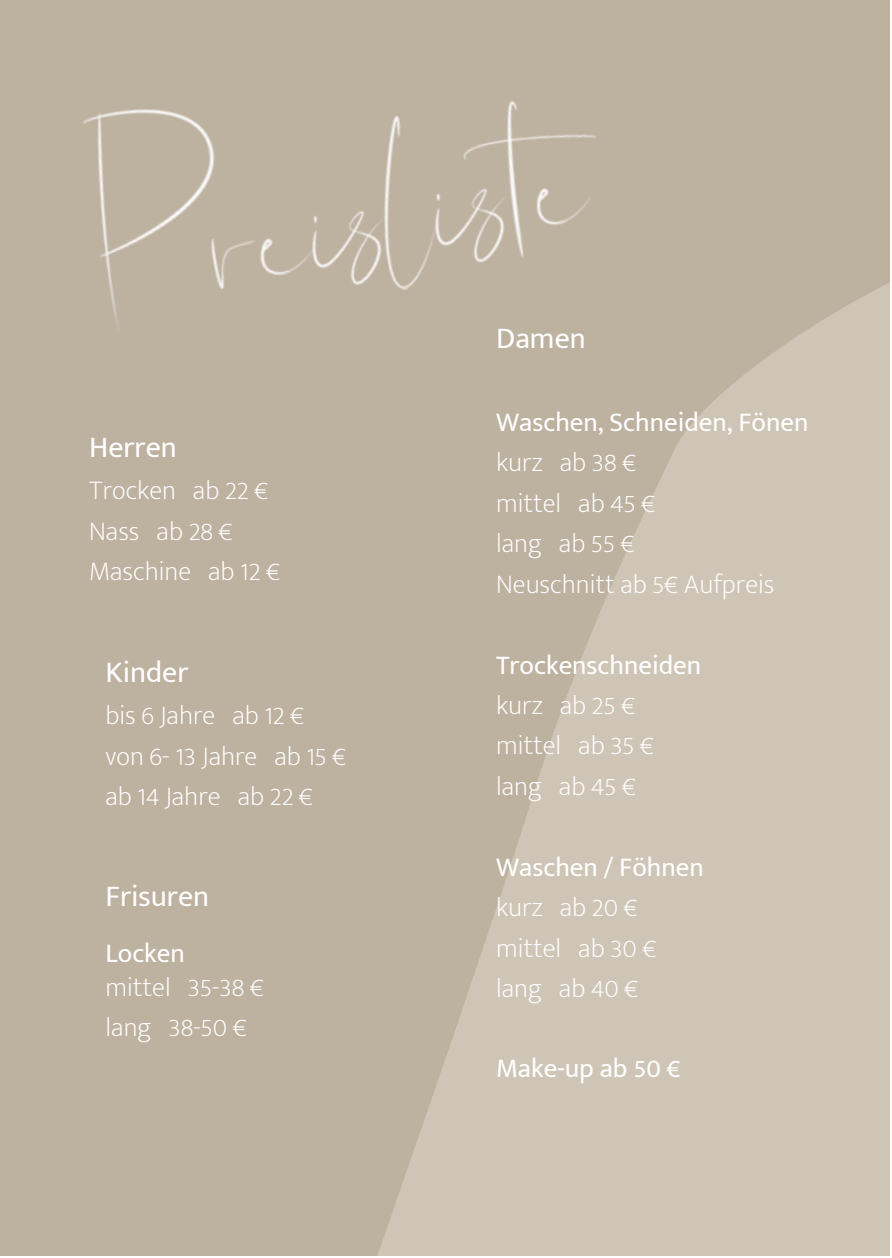
<style>
.page{position:relative;width:892px;height:1258px;background:#fff}
.page>*{position:absolute;margin:0;border:0;box-sizing:border-box;transform-origin:0 0}
.t1{font:30px "Mukta Mahee";color:#fff}
.t2{font:200 27px "Mukta Mahee";color:#fff}
.t3{font:27px "Mukta Mahee";color:#fff}
</style>
<div class="page">
<div style="left:0;top:0;width:889px;height:1255px;background:#bdb1a0"></div>
<svg style="left:378px;top:283px;width:511px;height:972px;fill:#cfc5b6"></svg>
<img style="left:83px;top:101px;width:534px;height:241px">
<p class="t1" style="left:89px;top:429px;width:89px">Herren</p>
<p class="t2" style="left:89px;top:474px;width:180px">Trocken ab 22 €</p>
<p class="t2" style="left:89px;top:515px;width:145px">Nass ab 28 €</p>
<p class="t2" style="left:89px;top:555px;width:192px">Maschine ab 12 €</p>
<p class="t1" style="left:106px;top:654px;width:84px">Kinder</p>
<p class="t2" style="left:106px;top:699px;width:200px">bis 6 Jahre ab 12 €</p>
<p class="t2" style="left:106px;top:739px;width:242px">von 6- 13 Jahre ab 15 €</p>
<p class="t2" style="left:106px;top:780px;width:209px">ab 14 Jahre ab 22 €</p>
<p class="t1" style="left:106px;top:878px;width:105px">Frisuren</p>
<p class="t3" style="left:106px;top:937px;width:81px">Locken</p>
<p class="t2" style="left:106px;top:971px;width:160px">mittel 35-38 €</p>
<p class="t2" style="left:106px;top:1011px;width:142px">lang 38-50 €</p>
<p class="t1" style="left:496px;top:320px;width:91px">Damen</p>
<p class="t3" style="left:496px;top:406px;width:314px">Waschen, Schneiden, Fönen</p>
<p class="t2" style="left:496px;top:446px;width:141px">kurz ab 38 €</p>
<p class="t2" style="left:496px;top:487px;width:160px">mittel ab 45 €</p>
<p class="t2" style="left:496px;top:527px;width:140px">lang ab 55 €</p>
<p class="t2" style="left:496px;top:568px;width:280px">Neuschnitt ab 5€ Aufpreis</p>
<p class="t3" style="left:496px;top:648px;width:206px">Trockenschneiden</p>
<p class="t2" style="left:496px;top:689px;width:140px">kurz ab 25 €</p>
<p class="t2" style="left:496px;top:729px;width:159px">mittel ab 35 €</p>
<p class="t2" style="left:496px;top:770px;width:141px">lang ab 45 €</p>
<p class="t3" style="left:496px;top:850px;width:209px">Waschen / Föhnen</p>
<p class="t2" style="left:496px;top:891px;width:143px">kurz ab 20 €</p>
<p class="t2" style="left:496px;top:931px;width:162px">mittel ab 30 €</p>
<p class="t2" style="left:496px;top:972px;width:143px">lang ab 40 €</p>
<p class="t3" style="left:496px;top:1051px;width:186px">Make-up ab 50 €</p>
</div>
